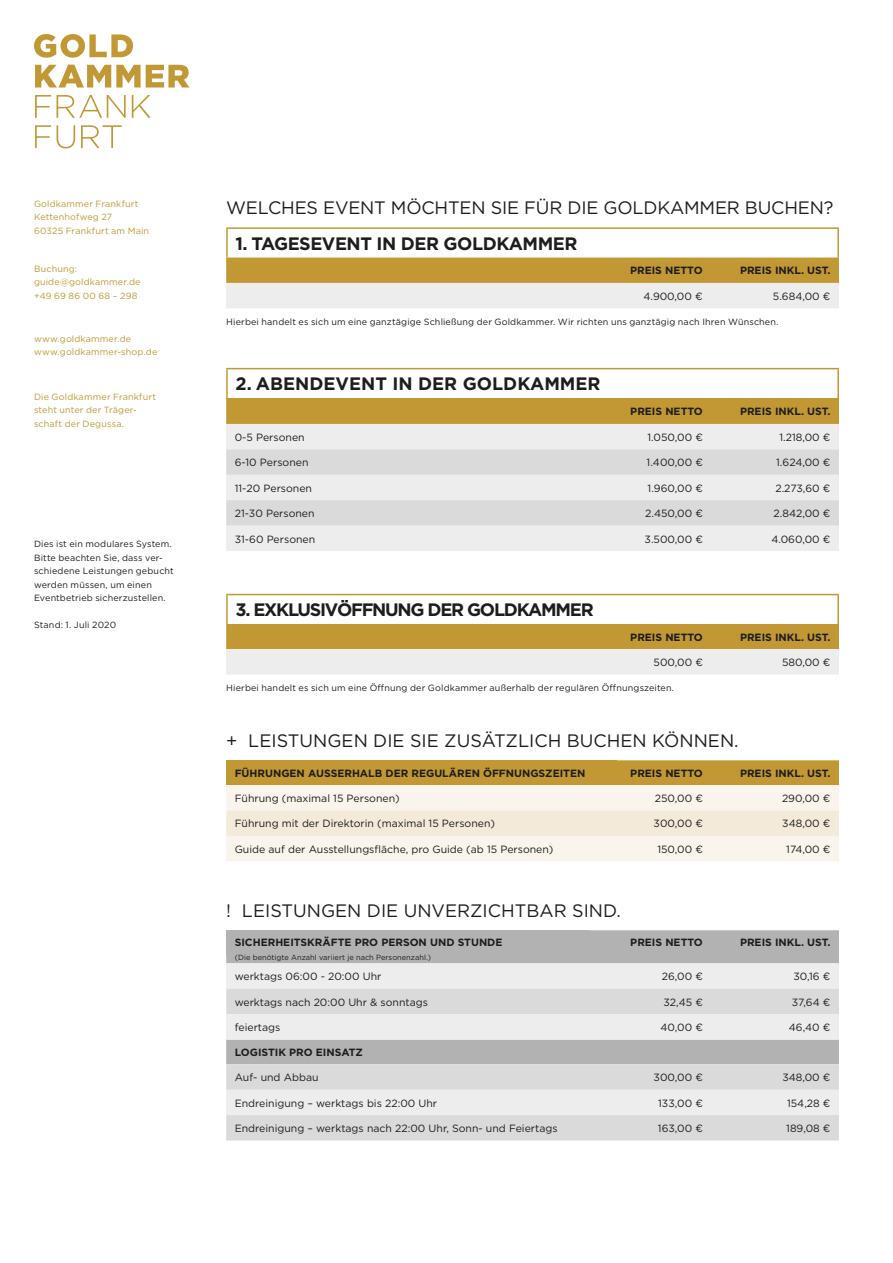
<style>
.page{position:relative;width:893px;height:1263px;background:#fff}
.page>*{position:absolute;margin:0;border:0;box-sizing:border-box;transform-origin:0 0}
.t1{font:18px "Gotham";color:#1d1d1b}
.t2{font:700 18px "Gotham";letter-spacing:-.07em;color:#1d1d1b}
.t3{font:700 18px "Gotham";letter-spacing:-.025em;color:#1d1d1b}
.t4{font:700 18px "Gotham";color:#1d1d1b}
.t5{font:10.5px "Gotham";color:#1d1d1b}
.t6{font:700 10.5px "Gotham";color:#1d1d1b}
.t7{font:9px/13.5px "Gotham";letter-spacing:.015em;color:#1d1d1b}
.t8{font:9px/13.5px "Gotham";letter-spacing:.02em;color:#c19834}
.t9{font:7.5px "Gotham";color:#1d1d1b}
</style>
<div class="page">
<svg style="left:34px;top:34px;width:155px;height:114px"></svg>
<div style="left:226px;top:760px;width:391px;height:25px;background:#c19834"></div>
<div style="left:617px;top:760px;width:222px;height:25px;background:#c19834"></div>
<div style="left:226px;top:785px;width:613px;height:76px;background:#faf5ec"></div>
<div style="left:226px;top:810px;width:613px;height:26px;background:#f3ead9"></div>
<div style="left:226px;top:930px;width:613px;height:33px;background:#b2b2b2"></div>
<div style="left:226px;top:963px;width:613px;height:26px;background:#ededed"></div>
<svg style="left:226px;top:989px;width:613px;height:151px;background:#dadada"></svg>
<hr style="left:226px;top:227px;width:613px;height:2px;background:#c19834">
<hr style="left:226px;top:229px;width:2px;height:29px;background:#c19834">
<hr style="left:837px;top:229px;width:2px;height:29px;background:#c19834">
<hr style="left:226px;top:594px;width:613px;height:1px;background:#c19834">
<hr style="left:226px;top:595px;width:2px;height:29px;background:#c19834">
<hr style="left:837px;top:595px;width:2px;height:29px;background:#c19834">
<svg style="left:226px;top:258px;width:613px;height:50px;background:#d7c290"></svg>
<svg style="left:226px;top:624px;width:613px;height:50px;background:#d7c290"></svg>
<hr style="left:226px;top:368px;width:613px;height:1px;background:#c19834">
<hr style="left:226px;top:369px;width:2px;height:29px;background:#c19834">
<hr style="left:837px;top:369px;width:2px;height:29px;background:#c19834">
<div style="left:226px;top:398px;width:613px;height:26px;background:#c19834"></div>
<div style="left:226px;top:424px;width:613px;height:127px;background:#ededed"></div>
<svg style="left:226px;top:449px;width:613px;height:77px;background:#e0e0e0"></svg>
<p class="t8" style="left:34px;top:197px;width:117px">Goldkammer Frankfurt<br>Kettenhofweg 27<br>60325 Frankfurt am Main</p>
<p class="t8" style="left:34px;top:262px;width:108px">Buchung: guide@goldkammer.de +49 69 86 00 68 – 298</p>
<p class="t8" style="left:34px;top:332px;width:125px">www.goldkammer.de www.goldkammer-shop.de</p>
<p class="t8" style="left:34px;top:390px;width:124px">Die Goldkammer Frankfurt steht unter der Träger&shy;schaft der Degussa.</p>
<p class="t7" style="left:34px;top:537px;width:141px">Dies ist ein modulares System.<br>Bitte beachten Sie, dass ver&shy;schiedene Leistungen gebucht werden müssen, um einen<br>Eventbetrieb sicherzustellen.</p>
<p class="t7" style="left:34px;top:618px;width:84px">Stand: 1. Juli 2020</p>
<h1 class="t1" style="left:226px;top:196px;width:609px">WELCHES EVENT MÖCHTEN SIE FÜR DIE GOLDKAMMER BUCHEN?</h1>
<h1 class="t3" style="left:235px;top:233px;width:344px">1. TAGESEVENT IN DER GOLDKAMMER</h1>
<p class="t6" style="left:630px;top:265px;width:74px">PREIS NETTO</p>
<p class="t6" style="left:740px;top:265px;width:92px">PREIS INKL. UST.</p>
<p class="t5" style="left:643px;top:289px;width:61px">4.900,00 €</p>
<p class="t5" style="left:773px;top:289px;width:59px">5.684,00 €</p>
<p class="t7" style="left:226px;top:315px;width:554px">Hierbei handelt es sich um eine ganztägige Schließung der Goldkammer. Wir richten uns ganztägig nach Ihren Wünschen.</p>
<h1 class="t4" style="left:235px;top:373px;width:367px">2. ABENDEVENT IN DER GOLDKAMMER</h1>
<p class="t6" style="left:630px;top:405px;width:74px">PREIS NETTO</p>
<p class="t6" style="left:740px;top:405px;width:92px">PREIS INKL. UST.</p>
<p class="t5" style="left:235px;top:430px;width:71px">0-5 Personen</p>
<p class="t5" style="left:647px;top:430px;width:57px">1.050,00 €</p>
<p class="t5" style="left:779px;top:430px;width:53px">1.218,00 €</p>
<p class="t5" style="left:235px;top:456px;width:75px">6-10 Personen</p>
<p class="t5" style="left:647px;top:456px;width:58px">1.400,00 €</p>
<p class="t5" style="left:776px;top:456px;width:56px">1.624,00 €</p>
<p class="t5" style="left:235px;top:481px;width:79px">11-20 Personen</p>
<p class="t5" style="left:648px;top:481px;width:57px">1.960,00 €</p>
<p class="t5" style="left:775px;top:481px;width:57px">2.273,60 €</p>
<p class="t5" style="left:235px;top:507px;width:81px">21-30 Personen</p>
<p class="t5" style="left:645px;top:507px;width:59px">2.450,00 €</p>
<p class="t5" style="left:774px;top:507px;width:58px">2.842,00 €</p>
<p class="t5" style="left:235px;top:532px;width:82px">31-60 Personen</p>
<p class="t5" style="left:645px;top:532px;width:60px">3.500,00 €</p>
<p class="t5" style="left:771px;top:532px;width:61px">4.060,00 €</p>
<h1 class="t2" style="left:235px;top:599px;width:360px">3. EXKLUSIVÖFFNUNG DER GOLDKAMMER</h1>
<p class="t6" style="left:630px;top:631px;width:74px">PREIS NETTO</p>
<p class="t6" style="left:740px;top:631px;width:92px">PREIS INKL. UST.</p>
<p class="t5" style="left:654px;top:656px;width:51px">500,00 €</p>
<p class="t5" style="left:782px;top:656px;width:50px">580,00 €</p>
<p class="t7" style="left:226px;top:681px;width:449px">Hierbei handelt es sich um eine Öffnung der Goldkammer außerhalb der regulären Öffnungszeiten.</p>
<h1 class="t1" style="left:226px;top:729px;width:514px">+ LEISTUNGEN DIE SIE ZUSÄTZLICH BUCHEN KÖNNEN.</h1>
<p class="t6" style="left:235px;top:767px;width:352px">FÜHRUNGEN AUSSERHALB DER REGULÄREN ÖFFNUNGSZEITEN</p>
<p class="t6" style="left:630px;top:767px;width:74px">PREIS NETTO</p>
<p class="t6" style="left:740px;top:767px;width:92px">PREIS INKL. UST.</p>
<p class="t5" style="left:235px;top:791px;width:167px">Führung (maximal 15 Personen)</p>
<p class="t5" style="left:655px;top:791px;width:50px">250,00 €</p>
<p class="t5" style="left:782px;top:791px;width:50px">290,00 €</p>
<p class="t5" style="left:235px;top:817px;width:262px">Führung mit der Direktorin (maximal 15 Personen)</p>
<p class="t5" style="left:654px;top:817px;width:51px">300,00 €</p>
<p class="t5" style="left:782px;top:817px;width:50px">348,00 €</p>
<p class="t5" style="left:235px;top:842px;width:320px">Guide auf der Ausstellungsfläche, pro Guide (ab 15 Personen)</p>
<p class="t5" style="left:657px;top:842px;width:47px">150,00 €</p>
<p class="t5" style="left:786px;top:842px;width:46px">174,00 €</p>
<h1 class="t1" style="left:226px;top:899px;width:396px">! LEISTUNGEN DIE UNVERZICHTBAR SIND.</h1>
<p class="t6" style="left:235px;top:937px;width:269px">SICHERHEITSKRÄFTE PRO PERSON UND STUNDE</p>
<p class="t6" style="left:630px;top:937px;width:74px">PREIS NETTO</p>
<p class="t6" style="left:740px;top:937px;width:92px">PREIS INKL. UST.</p>
<p class="t5" style="left:235px;top:970px;width:148px">werktags 06:00 - 20:00 Uhr</p>
<p class="t5" style="left:662px;top:970px;width:43px">26,00 €</p>
<p class="t5" style="left:793px;top:970px;width:39px">30,16 €</p>
<p class="t5" style="left:235px;top:995px;width:195px">werktags nach 20:00 Uhr &amp; sonntags</p>
<p class="t5" style="left:663px;top:995px;width:41px">32,45 €</p>
<p class="t5" style="left:792px;top:995px;width:40px">37,64 €</p>
<p class="t5" style="left:235px;top:1021px;width:47px">feiertags</p>
<p class="t5" style="left:660px;top:1021px;width:44px">40,00 €</p>
<p class="t5" style="left:789px;top:1021px;width:43px">46,40 €</p>
<p class="t6" style="left:235px;top:1046px;width:130px">LOGISTIK PRO EINSATZ</p>
<p class="t5" style="left:235px;top:1071px;width:85px">Auf- und Abbau</p>
<p class="t5" style="left:654px;top:1071px;width:51px">300,00 €</p>
<p class="t5" style="left:782px;top:1071px;width:50px">348,00 €</p>
<p class="t5" style="left:235px;top:1096px;width:204px">Endreinigung – werktags bis 22:00 Uhr</p>
<p class="t5" style="left:658px;top:1096px;width:46px">133,00 €</p>
<p class="t5" style="left:787px;top:1096px;width:45px">154,28 €</p>
<p class="t5" style="left:235px;top:1121px;width:324px">Endreinigung – werktags nach 22:00 Uhr, Sonn- und Feiertags</p>
<p class="t5" style="left:658px;top:1121px;width:46px">163,00 €</p>
<p class="t5" style="left:786px;top:1121px;width:46px">189,08 €</p>
<p class="t9" style="left:235px;top:952px;width:198px">(Die benötigte Anzahl variiert je nach Personenzahl.)</p>
</div>
